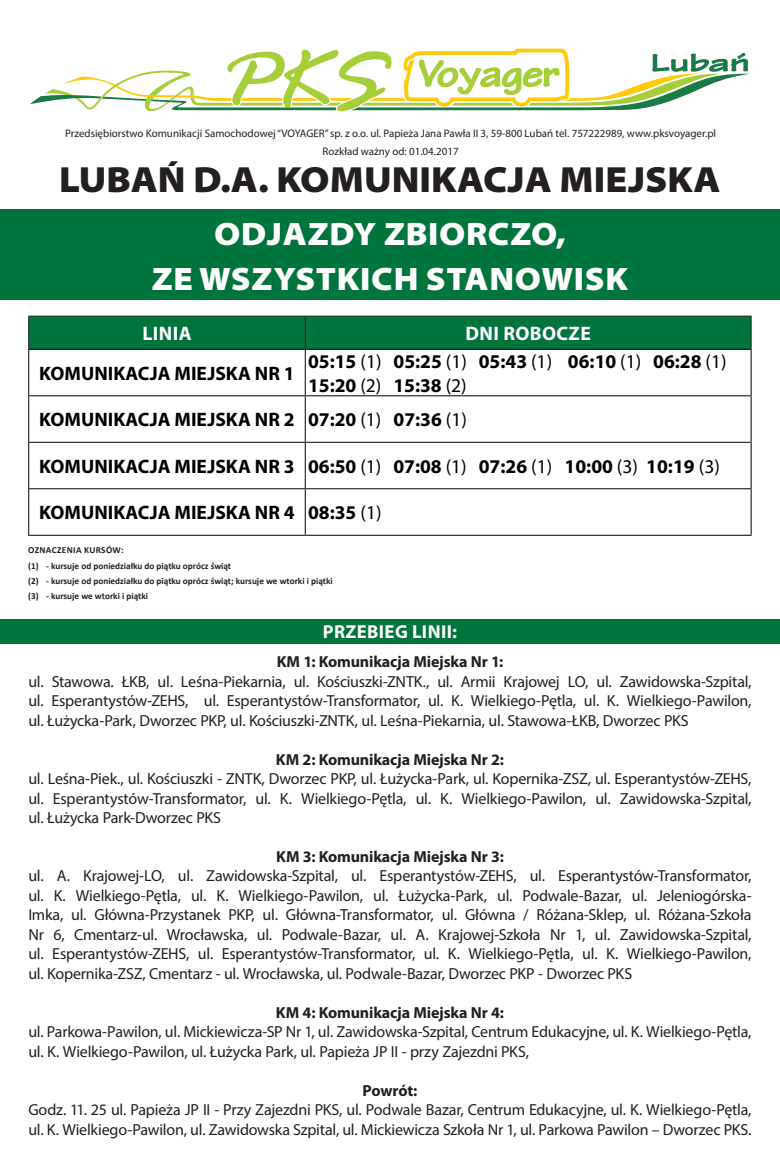
<style>
.page{position:relative;width:780px;height:1163px;background:#fff}
.page>*{position:absolute;margin:0;border:0;box-sizing:border-box;transform-origin:0 0}
.t1{font:900 semi-expanded 36.55px "Myriad Pro";color:#231f20}
.t2{font:900 semi-expanded 32.55px "Myriad Pro";letter-spacing:.02em;color:#fff}
.Body_text1{font:700 19.6px "Myriad Pro";letter-spacing:.02em;color:#fff}
.t3{font:700 19.5px "Myriad Pro";color:#000}
.t4{font:700 18.75px "Myriad Pro";letter-spacing:.02em;color:#fff}
.Treść_tekstu{font:16px/19.4px "Myriad Pro";letter-spacing:-.015em;color:#231f20;text-align:justify}
.Treść_tekstu-2{font:700 16px "Myriad Pro";letter-spacing:-.01em;color:#231f20}
.Body_text1-2{font:10.95px "Myriad Pro";color:#231f20}
.Treść_tekstu-3{font:700 9.25px "Calibri";color:#231f20}
.Treść_tekstu-4{font:700 9.25px "Calibri";letter-spacing:.04em;color:#231f20}
.s1{font-weight:400}
</style>
<div class="page">
<div style="left:0;top:209px;width:780px;height:91px;background:#00743d"></div>
<svg style="left:30px;top:49px;width:720px;height:63px"></svg>
<div style="left:0;top:618px;width:780px;height:25px;background:#00743d"></div>
<svg style="left:29px;top:316px;width:721px;height:33px;background:#01713c"></svg>
<hr style="left:28px;top:315px;width:277px;height:1px;background:#231f20">
<hr style="left:28px;top:316px;width:1px;height:33px;background:#231f20">
<hr style="left:305px;top:315px;width:446px;height:1px;background:#231f20">
<hr style="left:305px;top:316px;width:1px;height:33px;background:#231f20">
<hr style="left:750px;top:316px;width:1px;height:33px;background:#231f20">
<hr style="left:28px;top:349px;width:277px;height:1px;background:#00000a">
<hr style="left:28px;top:350px;width:1px;height:45px;background:#00000a">
<hr style="left:305px;top:349px;width:446px;height:1px;background:#00000a">
<hr style="left:305px;top:350px;width:1px;height:45px;background:#00000a">
<hr style="left:750px;top:350px;width:1px;height:45px;background:#00000a">
<hr style="left:28px;top:395px;width:277px;height:1px;background:#00000a">
<hr style="left:28px;top:396px;width:1px;height:45px;background:#00000a">
<hr style="left:305px;top:395px;width:446px;height:1px;background:#00000a">
<hr style="left:305px;top:396px;width:1px;height:45px;background:#00000a">
<hr style="left:750px;top:396px;width:1px;height:45px;background:#00000a">
<hr style="left:28px;top:441px;width:277px;height:1px;background:#00000a">
<hr style="left:28px;top:442px;width:1px;height:46px;background:#00000a">
<hr style="left:305px;top:441px;width:446px;height:1px;background:#00000a">
<hr style="left:305px;top:442px;width:1px;height:46px;background:#00000a">
<hr style="left:750px;top:442px;width:1px;height:46px;background:#00000a">
<hr style="left:28px;top:488px;width:277px;height:1px;background:#00000a">
<hr style="left:28px;top:489px;width:1px;height:45px;background:#00000a">
<hr style="left:305px;top:488px;width:446px;height:1px;background:#00000a">
<hr style="left:305px;top:489px;width:1px;height:45px;background:#00000a">
<hr style="left:750px;top:489px;width:1px;height:45px;background:#00000a">
<hr style="left:28px;top:534px;width:277px;height:1px;background:#00000a">
<hr style="left:305px;top:534px;width:446px;height:1px;background:#00000a">
<p class="Body_text1-2" style="left:65px;top:127px;width:652px">Przedsiębiorstwo Komunikacji Samochodowej “VOYAGER” sp. z o.o. ul. Papieża Jana Pawła II 3, 59-800 Lubań tel. 757222989, www.pksvoyager.pl</p>
<p class="Body_text1-2" style="left:322px;top:144px;width:137px">Rozkład ważny od: 01.04.2017</p>
<p class="t1" style="left:59px;top:159px;width:663px">LUBAŃ D.A. KOMUNIKACJA MIEJSKA</p>
<p class="t2" style="left:214px;top:215px;width:353px">ODJAZDY ZBIORCZO,</p>
<p class="t2" style="left:152px;top:260px;width:478px">ZE WSZYSTKICH STANOWISK</p>
<p class="Body_text1" style="left:142px;top:320px;width:51px">LINIA</p>
<p class="Body_text1" style="left:465px;top:320px;width:127px">DNI ROBOCZE</p>
<p class="t3" style="left:39px;top:360px;width:257px">KOMUNIKACJA MIEJSKA NR 1</p>
<p class="t3" style="left:308px;top:349px;width:420px">05:15 <span class="s1">(1)</span> 05:25 <span class="s1">(1)</span> 05:43 <span class="s1">(1)</span> 06:10 <span class="s1">(1)</span> 06:28 <span class="s1">(1)</span></p>
<p class="t3" style="left:308px;top:372px;width:160px">15:20 <span class="s1">(2)</span> 15:38 <span class="s1">(2)</span></p>
<p class="t3" style="left:39px;top:407px;width:257px">KOMUNIKACJA MIEJSKA NR 2</p>
<p class="t3" style="left:308px;top:407px;width:160px">07:20 <span class="s1">(1)</span> 07:36 <span class="s1">(1)</span></p>
<p class="t3" style="left:39px;top:453px;width:257px">KOMUNIKACJA MIEJSKA NR 3</p>
<p class="t3" style="left:308px;top:453px;width:413px">06:50 <span class="s1">(1)</span> 07:08 <span class="s1">(1)</span> 07:26 <span class="s1">(1)</span> 10:00 <span class="s1">(3)</span> 10:19 <span class="s1">(3)</span></p>
<p class="t3" style="left:39px;top:500px;width:257px">KOMUNIKACJA MIEJSKA NR 4</p>
<p class="t3" style="left:308px;top:500px;width:75px">08:35 <span class="s1">(1)</span></p>
<p class="Treść_tekstu-4" style="left:28px;top:544px;width:97px">OZNACZENIA KURSÓW:</p>
<p class="Treść_tekstu-3" style="left:28px;top:559px;width:204px">(1) - kursuje od poniedziałku do piątku oprócz świąt</p>
<p class="Treść_tekstu-3" style="left:28px;top:575px;width:306px">(2) - kursuje od poniedziałku do piątku oprócz świąt; kursuje we wtorki i piątki</p>
<p class="Treść_tekstu-3" style="left:28px;top:590px;width:121px">(3) - kursuje we wtorki i piątki</p>
<p class="t4" style="left:323px;top:619px;width:136px">PRZEBIEG LINII:</p>
<p class="Treść_tekstu-2" style="left:277px;top:651px;width:228px">KM 1: Komunikacja Miejska Nr 1:</p>
<p class="Treść_tekstu" style="left:28px;top:671px;width:724px">ul. Stawowa. ŁKB, ul. Leśna-Piekarnia, ul. Kościuszki-ZNTK., ul. Armii Krajowej LO, ul. Zawidowska-Szpital, ul. Esperantystów-ZEHS, ul. Esperantystów-Transformator, ul. K. Wielkiego-Pętla, ul. K. Wielkiego-Pawilon, ul. Łużycka-Park, Dworzec PKP, ul. Kościuszki-ZNTK, ul. Leśna-Piekarnia, ul. Stawowa-ŁKB, Dworzec PKS</p>
<p class="Treść_tekstu-2" style="left:276px;top:748px;width:229px">KM 2: Komunikacja Miejska Nr 2:</p>
<p class="Treść_tekstu" style="left:28px;top:768px;width:724px">ul. Leśna-Piek., ul. Kościuszki - ZNTK, Dworzec PKP, ul. Łużycka-Park, ul. Kopernika-ZSZ, ul. Esperantystów-ZEHS, ul. Esperantystów-Transformator, ul. K. Wielkiego-Pętla, ul. K. Wielkiego-Pawilon, ul. Zawidowska-Szpital, ul. Łużycka Park-Dworzec PKS</p>
<p class="Treść_tekstu-2" style="left:276px;top:846px;width:229px">KM 3: Komunikacja Miejska Nr 3:</p>
<p class="Treść_tekstu" style="left:28px;top:866px;width:724px">ul. A. Krajowej-LO, ul. Zawidowska-Szpital, ul. Esperantystów-ZEHS, ul. Esperantystów-Transformator, ul. K. Wielkiego-Pętla, ul. K. Wielkiego-Pawilon, ul. Łużycka-Park, ul. Podwale-Bazar, ul. Jeleniogórska-Imka, ul. Główna-Przystanek PKP, ul. Główna-Transformator, ul. Główna / Różana-Sklep, ul. Różana-Szkoła Nr 6, Cmentarz-ul. Wrocławska, ul. Podwale-Bazar, ul. A. Krajowej-Szkoła Nr 1, ul. Zawidowska-Szpital, ul. Esperantystów-ZEHS, ul. Esperantystów-Transformator, ul. K. Wielkiego-Pętla, ul. K. Wielkiego-Pawilon, ul. Kopernika-ZSZ, Cmentarz - ul. Wrocławska, ul. Podwale-Bazar, Dworzec PKP - Dworzec PKS</p>
<p class="Treść_tekstu-2" style="left:276px;top:1001px;width:229px">KM 4: Komunikacja Miejska Nr 4:</p>
<p class="Treść_tekstu" style="left:28px;top:1021px;width:724px">ul. Parkowa-Pawilon, ul. Mickiewicza-SP Nr 1, ul. Zawidowska-Szpital, Centrum Edukacyjne, ul. K. Wielkiego-Pętla, ul. K. Wielkiego-Pawilon, ul. Łużycka Park, ul. Papieża JP II - przy Zajezdni PKS,</p>
<p class="Treść_tekstu-2" style="left:362px;top:1079px;width:56px">Powrót:</p>
<p class="Treść_tekstu" style="left:28px;top:1099px;width:724px">Godz. 11. 25 ul. Papieża JP II - Przy Zajezdni PKS, ul. Podwale Bazar, Centrum Edukacyjne, ul. K. Wielkiego-Pętla, ul. K. Wielkiego-Pawilon, ul. Zawidowska Szpital, ul. Mickiewicza Szkoła Nr 1, ul. Parkowa Pawilon – Dworzec PKS.</p>
</div>
